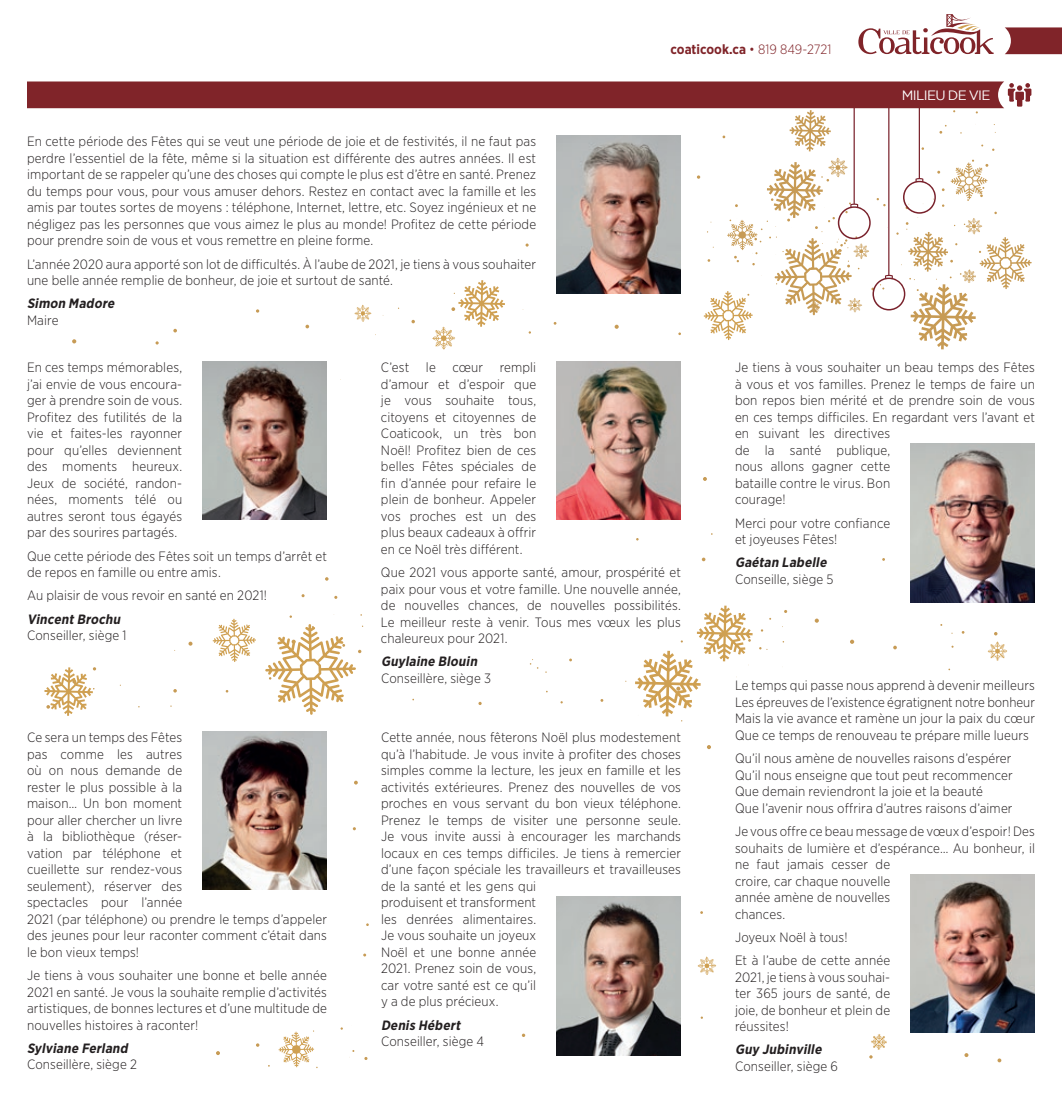
<style>
.page{position:relative;width:1062px;height:1104px;background:#fff}
.page>*{position:absolute;margin:0;border:0;box-sizing:border-box;transform-origin:0 0}
.t1{font:300 13.5px/16.5px "Gotham Narrow";letter-spacing:.01em;color:#231f20}
.t2{font:italic 700 13.5px "Gotham Narrow";color:#231f20}
.t3{font:700 13.5px "Gotham Narrow";color:#802429}
.t4{font:13.5px "Gotham";letter-spacing:-.045em;color:#fff}
.s1{font-weight:300}
</style>
<div class="page">
<svg style="left:858px;top:14px;width:136px;height:40px"></svg>
<svg style="left:1005px;top:27px;width:57px;height:27px;background:#8a363b"></svg>
<img style="left:202px;top:361px;width:125px;height:158px">
<img style="left:202px;top:731px;width:125px;height:158px">
<img style="left:556px;top:361px;width:125px;height:158px">
<img style="left:556px;top:896px;width:125px;height:158px">
<img style="left:910px;top:444px;width:125px;height:158px">
<img style="left:910px;top:874px;width:125px;height:158px">
<svg style="left:188px;top:641px;width:5px;height:4px"></svg>
<svg style="left:850px;top:639px;width:4px;height:4px"></svg>
<svg style="left:702px;top:557px;width:3px;height:4px"></svg>
<svg style="left:997px;top:1058px;width:4px;height:4px"></svg>
<svg style="left:216px;top:1051px;width:4px;height:3px"></svg>
<svg style="left:703px;top:477px;width:4px;height:4px"></svg>
<svg style="left:707px;top:745px;width:4px;height:4px"></svg>
<svg style="left:173px;top:689px;width:4px;height:3px"></svg>
<svg style="left:815px;top:618px;width:4px;height:4px"></svg>
<svg style="left:478px;top:701px;width:4px;height:4px"></svg>
<svg style="left:893px;top:645px;width:4px;height:4px"></svg>
<svg style="left:354px;top:780px;width:4px;height:4px"></svg>
<svg style="left:265px;top:624px;width:98px;height:90px"></svg>
<svg style="left:635px;top:605px;width:118px;height:116px"></svg>
<svg style="left:279px;top:1030px;width:39px;height:37px"></svg>
<svg style="left:44px;top:667px;width:52px;height:48px"></svg>
<svg style="left:27px;top:81px;width:1005px;height:268px"></svg>
<svg style="left:698px;top:956px;width:18px;height:18px"></svg>
<svg style="left:213px;top:618px;width:43px;height:44px"></svg>
<svg style="left:869px;top:1034px;width:18px;height:24px"></svg>
<svg style="left:988px;top:641px;width:19px;height:19px"></svg>
<p class="t3" style="left:671px;top:41px;width:162px">coaticook.ca <span class="s1">• 819 849-2721</span></p>
<p class="t4" style="left:902px;top:87px;width:90px">MILIEU DE VIE</p>
<p class="t1" style="left:27px;top:133px;width:511px;text-align:justify">En cette période des Fêtes qui se veut une période de joie et de festivités, il ne faut pas perdre l’essentiel de la fête, même si la situation est différente des autres années. Il est important de se rappeler qu’une des choses qui compte le plus est d’être en santé. Prenez du temps pour vous, pour vous amuser dehors. Restez en contact avec la famille et les amis par toutes sortes de moyens : téléphone, Internet, lettre, etc. Soyez ingénieux et ne négligez pas les personnes que vous aimez le plus au monde! Profitez de cette période pour prendre soin de vous et vous remettre en pleine forme.</p>
<p class="t1" style="left:27px;top:255px;width:511px">L’année 2020 aura apporté son lot de difficultés. À l’aube de 2021, je tiens à vous souhaiter une belle année remplie de bonheur, de joie et surtout de santé.</p>
<p class="t2" style="left:27px;top:295px;width:92px">Simon Madore</p>
<p class="t1" style="left:27px;top:311px;width:33px">Maire</p>
<p class="t1" style="left:381px;top:359px;width:157px;text-align:justify">C’est le cœur rempli d’amour et d’espoir que je vous souhaite tous, citoyens et citoyennes de Coaticook, un très bon Noël! Profitez bien de ces belles Fêtes spéciales de fin d’année pour refaire le plein de bonheur. Appeler vos proches est un des plus beaux cadeaux à offrir en ce Noël très différent.</p>
<p class="t1" style="left:381px;top:563px;width:302px;text-align:justify">Que 2021 vous apporte santé, amour, prospérité et paix pour vous et votre famille. Une nouvelle année, de nouvelles chances, de nouvelles possibilités.<br>Le meilleur reste à venir. Tous mes vœux les plus chaleureux pour 2021.</p>
<p class="t2" style="left:381px;top:652px;width:101px">Guylaine Blouin</p>
<p class="t1" style="left:381px;top:669px;width:111px">Conseillère, siège 3</p>
<p class="t1" style="left:27px;top:359px;width:157px;text-align:justify">En ces temps mémorables, j’ai envie de vous encoura&shy;ger à prendre soin de vous.<br>Profitez des futilités de la vie et faites-les rayonner pour qu’elles deviennent des moments heureux.<br>Jeux de société, randon&shy;nées, moments télé ou autres seront tous égayés par des sourires partagés.</p>
<p class="t1" style="left:27px;top:547px;width:301px">Que cette période des Fêtes soit un temps d’arrêt et de repos en famille ou entre amis.</p>
<p class="t1" style="left:27px;top:587px;width:242px">Au plaisir de vous revoir en santé en 2021!</p>
<p class="t2" style="left:27px;top:610px;width:98px">VincentBrochu</p>
<p class="t1" style="left:27px;top:626px;width:101px">Conseiller, siège 1</p>
<p class="t1" style="left:27px;top:728px;width:302px">Ce sera un temps des Fêtes<br>pas comme les autres<br>où on nous demande de<br>rester le plus possible à la<br>maison… Un bon moment<br>pour aller chercher un livre<br>à la bibliothèque (réser-<br>vation par téléphone et<br>cueillette sur rendez-vous<br>seulement), réserver des<br>spectacles pour l’année<br>2021 (par téléphone) ou prendre le temps d’appeler des jeunes pour leur raconter comment c’était dans le bon vieux temps!</p>
<p class="t1" style="left:27px;top:966px;width:302px;text-align:justify">Je tiens à vous souhaiter une bonne et belle année 2021 en santé. Je vous la souhaite remplie d’activités artistiques, de bonnes lectures et d’une multitude de nouvelles histoires à raconter!</p>
<p class="t2" style="left:27px;top:1039px;width:105px">Sylviane Ferland</p>
<p class="t1" style="left:27px;top:1055px;width:111px">Conseillère, siège 2</p>
<p class="t1" style="left:381px;top:728px;width:302px">Cette année, nous fêterons Noël plus modestement qu’à l’habitude. Je vous invite à profiter des choses simples comme la lecture, les jeux en famille et les activités extérieures. Prenez des nouvelles de vos proches en vous servant du bon vieux téléphone.<br>Prenez le temps de visiter une personne seule.<br>Je vous invite aussi à encourager les marchands locaux en ces temps difficiles. Je tiens à remercier d’une façon spéciale les travailleurs et travailleuses de la santé et les gens qui<br>produisent et transforment<br>les denrées alimentaires.<br>Je vous souhaite un joyeux<br>Noël et une bonne année<br>2021. Prenez soin de vous,<br>car votre santé est ce qu’il<br>y a de plus précieux.</p>
<p class="t2" style="left:381px;top:1015px;width:84px">Denis Hébert</p>
<p class="t1" style="left:381px;top:1032px;width:105px">Conseiller, siège 4</p>
<p class="t1" style="left:735px;top:359px;width:302px">Je tiens à vous souhaiter un beau temps des Fêtes à vous et vos familles. Prenez le temps de faire un bon repos bien mérité et de prendre soin de vous en ces temps difficiles. En regardant vers l’avant et en suivant les directives<br>de la santé publique,<br>nous allons gagner cette<br>bataille contre le virus. Bon<br>courage!</p>
<p class="t1" style="left:735px;top:514px;width:157px">Merci pour votre confiance et joyeuses Fêtes!</p>
<p class="t2" style="left:735px;top:553px;width:96px">Gaétan Labelle</p>
<p class="t1" style="left:735px;top:570px;width:100px">Conseille, siège 5</p>
<p class="t1" style="left:735px;top:677px;width:302px;text-align:justify">Le temps qui passe nous apprend à devenir meilleurs Les épreuves de l’existence égratignent notre bonheur Mais la vie avance et ramène un jour la paix du cœur Que ce temps de renouveau te prépare mille lueurs</p>
<p class="t1" style="left:735px;top:749px;width:279px">Qu’il nous amène de nouvelles raisons d’espérer Qu’il nous enseigne que tout peut recommencer Que demain reviendront la joie et la beauté<br>Que l’avenir nous offrira d’autres raisons d’aimer</p>
<p class="t1" style="left:735px;top:822px;width:301px">Je vous offre ce beau message de vœux d’espoir! Des souhaits de lumière et d’espérance… Au bonheur, il ne faut jamais cesser de<br>croire, car chaque nouvelle<br>année amène de nouvelles<br>chances.</p>
<p class="t1" style="left:735px;top:924px;width:157px;line-height:23.2px">Joyeux Noël à tous!<br>Et à l’aube de cette année</p>
<p class="t1" style="left:735px;top:968px;width:157px;text-align:justify">2021, je tiens à vous souhai&shy;ter 365 jours de santé, de joie, de bonheur et plein de réussites!</p>
<p class="t2" style="left:735px;top:1040px;width:91px">Guy Jubinville</p>
<p class="t1" style="left:735px;top:1057px;width:104px">Conseiller, siège 6</p>
</div>
